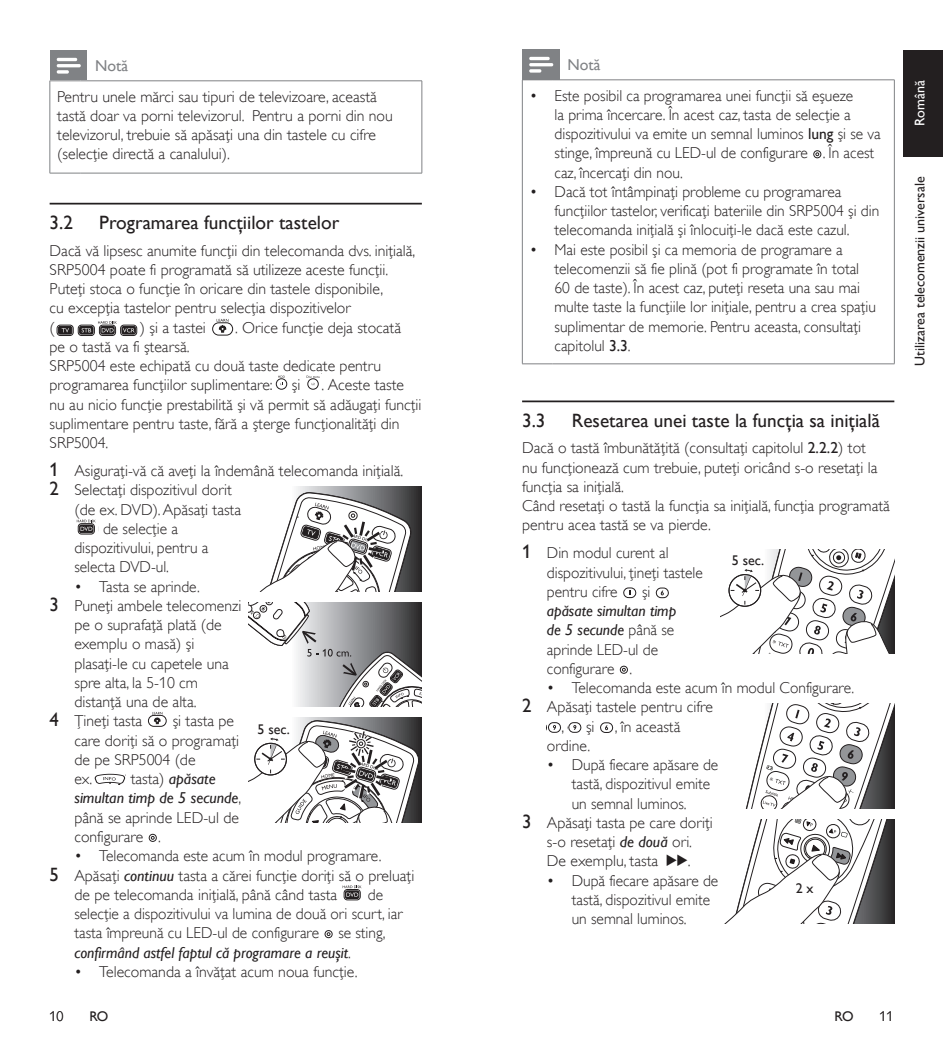
<style>
.page{position:relative;width:943px;height:1042px;background:#fff}
.page>*{position:absolute;margin:0;border:0;box-sizing:border-box;transform-origin:0 0}
.t1{font:19.25px "Gill Sans Alt One WGL";color:#231f20}
.t2{font:15.75px/19.2px "Gill Sans Alt One WGL Light";color:#231f20}
.t3{font:italic 15.75px/19.2px "Gill Sans Alt One WGL";color:#231f20}
.t4{font:15.75px "Gill Sans Alt One WGL";color:#808285}
.t5{font:14px "Gill Sans Alt One WGL";color:#231f20}
.t6{font:14px "Gill Sans Alt One WGL";color:#fff}
.t7{font:14px "Gill Sans Alt One WGL Light";color:#231f20}
.s1{font-family:"Gill Sans Alt One WGL";font-size:19.25px}
.s2{font-family:"Gill Sans Alt One WGL Light";font-style:normal}
.s3{font-family:"Gill Sans Alt One WGL";font-style:italic}
.s4{font-family:"Gill Sans Alt One WGL"}
.s5{font-family:"Audio Four 4"}
</style>
<div class="page">
<div style="left:903px;top:50px;width:40px;height:106px;background:#231f20"></div>
<hr style="left:50px;top:203px;width:372px;height:1px;background:#231f20">
<hr style="left:421px;top:81px;width:1px;height:92px;background:#808285">
<hr style="left:50px;top:81px;width:30px;height:1px;background:#808285">
<hr style="left:50px;top:81px;width:1px;height:92px;background:#808285">
<hr style="left:80px;top:81px;width:342px;height:1px;background:#808285">
<hr style="left:50px;top:173px;width:30px;height:1px;background:#808285">
<hr style="left:80px;top:173px;width:342px;height:1px;background:#808285">
<div style="left:50px;top:50px;width:37px;height:30px;background:#808285"></div>
<svg style="left:57px;top:58px;width:24px;height:16px"></svg>
<svg style="left:56px;top:321px;width:82px;height:15px"></svg>
<svg style="left:212px;top:318px;width:22px;height:18px"></svg>
<svg style="left:276px;top:375px;width:11px;height:15px"></svg>
<svg style="left:306px;top:375px;width:14px;height:15px"></svg>
<svg style="left:296px;top:487px;width:126px;height:5px"></svg>
<svg style="left:76px;top:519px;width:23px;height:16px"></svg>
<svg style="left:248px;top:492px;width:174px;height:215px"></svg>
<svg style="left:148px;top:711px;width:19px;height:16px"></svg>
<svg style="left:95px;top:774px;width:31px;height:11px"></svg>
<svg style="left:148px;top:833px;width:9px;height:9px"></svg>
<svg style="left:342px;top:885px;width:20px;height:16px"></svg>
<svg style="left:324px;top:930px;width:9px;height:9px"></svg>
<svg style="left:248px;top:718px;width:174px;height:105px"></svg>
<hr style="left:522px;top:400px;width:372px;height:2px;background:#231f20">
<hr style="left:894px;top:80px;width:1px;height:284px;background:#808285">
<hr style="left:522px;top:80px;width:30px;height:1px;background:#808285">
<hr style="left:522px;top:80px;width:1px;height:284px;background:#808285">
<hr style="left:552px;top:80px;width:342px;height:1px;background:#808285">
<hr style="left:522px;top:363px;width:30px;height:1px;background:#808285">
<hr style="left:552px;top:363px;width:342px;height:1px;background:#808285">
<div style="left:522px;top:49px;width:38px;height:31px;background:#808285"></div>
<svg style="left:529px;top:57px;width:24px;height:16px"></svg>
<svg style="left:813px;top:150px;width:9px;height:9px"></svg>
<svg style="left:623px;top:587px;width:13px;height:11px"></svg>
<svg style="left:655px;top:587px;width:14px;height:11px"></svg>
<svg style="left:619px;top:665px;width:9px;height:9px"></svg>
<svg style="left:547px;top:722px;width:14px;height:11px"></svg>
<svg style="left:567px;top:722px;width:14px;height:11px"></svg>
<svg style="left:600px;top:722px;width:13px;height:11px"></svg>
<svg style="left:724px;top:704px;width:171px;height:220px"></svg>
<svg style="left:720px;top:550px;width:174px;height:104px"></svg>
<p class="t4" style="left:95px;top:54px;width:34px">Notă</p>
<p class="t2" style="left:57px;top:87px;width:337px">Pentru unele mărci sau tipuri de televizoare, această tastă doar va porni televizorul. Pentru a porni din nou televizorul, trebuie să apăsaţi una din tastele cu cifre (selecţie directă a canalului).</p>
<p class="t1" style="left:50px;top:210px;width:25px">3.2</p>
<p class="t1" style="left:99px;top:210px;width:242px">Programarea funcţiilor tastelor</p>
<p class="t2" style="left:50px;top:241px;width:367px">Dacă vă lipsesc anumite funcţii din telecomanda dvs. iniţială, SRP5004 poate fi programată să utilizeze aceste funcţii.<br>Puteţi stoca o funcţie în oricare din tastele disponibile,<br>cu excepţia tastelor pentru selecţia dispozitivelor<br>(</p>
<p class="t2" style="left:140px;top:318px;width:67px">) şi a tastei</p>
<p class="t2" style="left:235px;top:318px;width:167px">. Orice funcţie deja stocată</p>
<p class="t2" style="left:50px;top:337px;width:333px">pe o tastă va fi ştearsă.<br>SRP5004 este echipată cu două taste dedicate pentru programarea funcţiilor suplimentare: şi</p>
<p class="t2" style="left:50px;top:375px;width:373px;text-indent:272px">. Aceste taste nu au nicio funcţie prestabilită şi vă permit să adăugaţi funcţii suplimentare pentru taste, fără a şterge funcţionalităţi din SRP5004.</p>
<p class="t2" style="left:50px;top:461px;width:355px"><span class="s1">1</span> Asiguraţi-vă că aveţi la îndemână telecomanda iniţială.</p>
<p class="t2" style="left:50px;top:480px;width:184px"><span class="s1">2</span> Selectaţi dispozitivul dorit</p>
<p class="t2" style="left:74px;top:500px;width:168px">(de ex. DVD).Apăsaţi tasta</p>
<p class="t2" style="left:103px;top:519px;width:76px">de selecţie a</p>
<p class="t2" style="left:74px;top:538px;width:136px">dispozitivului, pentru a</p>
<p class="t2" style="left:74px;top:557px;width:96px">selecta DVD-ul.</p>
<p class="t2" style="left:74px;top:577px;width:127px">• Tasta se aprinde.</p>
<p class="t2" style="left:50px;top:596px;width:193px"><span class="s1">3</span> Puneţi ambele telecomenzi</p>
<p class="t2" style="left:74px;top:615px;width:149px">pe o suprafaţă plată (de</p>
<p class="t2" style="left:74px;top:634px;width:121px">exemplu o masă) şi</p>
<p class="t2" style="left:74px;top:654px;width:156px">plasaţi-le cu capetele una</p>
<p class="t2" style="left:74px;top:673px;width:125px">spre alta, la 5-10 cm</p>
<p class="t2" style="left:74px;top:692px;width:124px">distanţă una de alta.</p>
<p class="t2" style="left:50px;top:711px;width:94px"><span class="s1">4</span> Ţineţi tasta</p>
<p class="t2" style="left:74px;top:711px;width:166px;text-indent:98px">şi tasta pe care doriţi să o programaţi de pe SRP5004 (de<br>ex.</p>
<p class="t5" style="left:257px;top:720px;width:34px">5 sec.</p>
<p class="t3" style="left:74px;top:769px;width:168px;text-indent:56px"><span class="s2">tasta)</span> apăsate simultan timp de 5 secunde<span class="s2">,</span></p>
<p class="t2" style="left:74px;top:808px;width:166px">până se aprinde LED-ul de configurare .</p>
<p class="t2" style="left:74px;top:846px;width:308px">• Telecomanda este acum în modul programare.</p>
<p class="t2" style="left:50px;top:865px;width:366px"><span class="s1">5</span> Apăsaţi <span class="s3">continuu</span> tasta a cărei funcţie doriţi să o preluaţi</p>
<p class="t2" style="left:74px;top:885px;width:264px">de pe telecomanda iniţială, până când tasta</p>
<p class="t2" style="left:74px;top:885px;width:329px;text-indent:293px">de selecţie a dispozitivului va lumina de două ori scurt, iar tasta împreună cu LED-ul de configurare se sting,</p>
<p class="t3" style="left:74px;top:942px;width:278px">confirmând astfel faptul că programare a reuşit<span class="s2">.</span></p>
<p class="t2" style="left:74px;top:962px;width:285px">• Telecomanda a învăţat acum noua funcţie.</p>
<p class="t4" style="left:567px;top:53px;width:34px">Notă</p>
<p class="t2" style="left:554px;top:86px;width:328px;text-indent:-25px">• Este posibil ca programarea unei funcţii să eşueze<br>la prima încercare. În acest caz, tasta de selecţie a dispozitivului va emite un semnal luminos <span class="s4">lung</span> şi se va stinge, împreună cu LED-ul de configurare . În acest caz, încercaţi din nou.</p>
<p class="t2" style="left:554px;top:182px;width:326px;text-indent:-25px">• Dacă tot întâmpinaţi probleme cu programarea funcţiilor tastelor, verificaţi bateriile din SRP5004 şi din telecomanda iniţială şi înlocuiţi-le dacă este cazul.</p>
<p class="t2" style="left:554px;top:240px;width:323px;text-indent:-25px">• Mai este posibil şi ca memoria de programare a telecomenzii să fie plină (pot fi programate în total 60 de taste). În acest caz, puteţi reseta una sau mai multe taste la funcţiile lor iniţiale, pentru a crea spaţiu suplimentar de memorie. Pentru aceasta, consultaţi capitolul <span class="s4">3.3</span>.</p>
<p class="t1" style="left:522px;top:407px;width:25px">3.3</p>
<p class="t1" style="left:571px;top:407px;width:309px">Resetarea unei taste la funcţia sa iniţială</p>
<p class="t2" style="left:522px;top:438px;width:369px">Dacă o tastă îmbunătăţită (consultaţi capitolul <span class="s4">2.2.2</span>) tot<br>nu funcţionează cum trebuie, puteţi oricând s-o resetaţi la funcţia sa iniţială.<br>Când resetaţi o tastă la funcţia sa iniţială, funcţia programată pentru acea tastă se va pierde.</p>
<p class="t2" style="left:547px;top:543px;width:157px;text-indent:-25px"><span class="s1">1</span> Din modul curent al dispozitivului, ţineţi tastele pentru cifre</p>
<p class="t5" style="left:731px;top:551px;width:34px">5 sec.</p>
<p class="t2" style="left:642px;top:582px;width:10px">şi</p>
<p class="t3" style="left:547px;top:601px;width:131px">apăsate simultan timp de 5 secunde <span class="s2">până se</span></p>
<p class="t2" style="left:547px;top:640px;width:113px">aprinde LED-ul de configurare .</p>
<p class="t2" style="left:547px;top:678px;width:309px">• Telecomanda este acum în modul Configurare.</p>
<p class="t2" style="left:522px;top:697px;width:192px"><span class="s1">2</span> Apăsaţi tastele pentru cifre</p>
<p class="t2" style="left:561px;top:717px;width:4px">,</p>
<p class="t2" style="left:586px;top:717px;width:10px">şi</p>
<p class="t2" style="left:615px;top:717px;width:67px">, în această</p>
<p class="t2" style="left:547px;top:736px;width:45px">ordine.</p>
<p class="t2" style="left:547px;top:755px;width:173px">• După fiecare apăsare de</p>
<p class="t2" style="left:571px;top:774px;width:140px">tastă, dispozitivul emite</p>
<p class="t2" style="left:571px;top:794px;width:116px">un semnal luminos.</p>
<p class="t2" style="left:522px;top:813px;width:192px"><span class="s1">3</span> Apăsaţi tasta pe care doriţi</p>
<p class="t2" style="left:547px;top:832px;width:147px">s-o resetaţi <span class="s3">de două</span> ori.</p>
<p class="t2" style="left:547px;top:851px;width:145px">De exemplu, tasta <span class="s5">22</span>.</p>
<p class="t2" style="left:571px;top:871px;width:148px;text-indent:-25px">• După fiecare apăsare de tastă, dispozitivul emite un semnal luminos.</p>
<p class="t5" style="left:795px;top:878px;width:19px">2 x</p>
<p class="t7" style="left:50px;top:1006px;width:15px">10</p>
<p class="t5" style="left:89px;top:1006px;width:21px">RO</p>
<p class="t5" style="left:834px;top:1006px;width:21px">RO</p>
<p class="t7" style="left:879px;top:1006px;width:15px">11</p>
<p class="t6" style="left:910px;top:126px;width:47px;rotate:-90deg">Română</p>
<p class="t5" style="left:910px;top:365px;width:191px;rotate:-90deg">Utilizarea telecomenzii universale</p>
</div>
